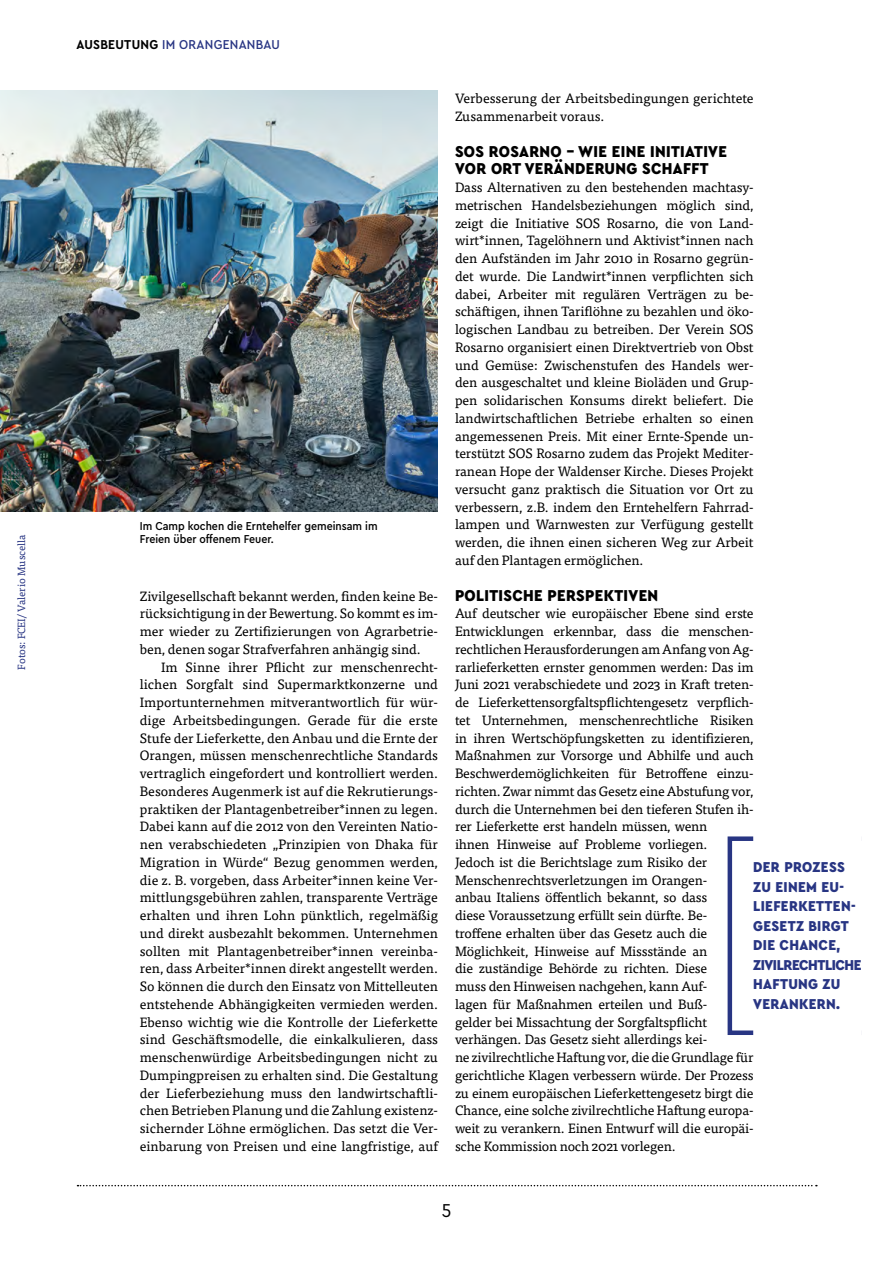
<style>
.page{position:relative;width:893px;height:1263px;background:#fff}
.page>*{position:absolute;margin:0;border:0;box-sizing:border-box;transform-origin:0 0}
.t1{font:19.5px "Cera Compact Pro";color:#000}
.t2{font:900 16.5px/17.7px "Cera Compact Pro";letter-spacing:.02em;color:#000}
.t3{font:900 15px/19.5px "Cera Compact Pro";letter-spacing:.02em;color:#283583}
.t4{font:13.5px/17.7px "Tisa Pro";letter-spacing:-.015em;color:#000;text-align:justify}
.t5{font:500 13.5px "Cera Compact Pro";letter-spacing:.02em;color:#283583}
.t6{font:500 12px/13.5px "Cera Compact Pro";color:#000}
.t7{font:10.5px "Tisa Pro";color:#283583}
.s1{font-weight:700;color:#000}
</style>
<div class="page">
<svg style="left:77px;top:1185px;width:740px;height:1px"></svg>
<img style="left:0;top:91px;width:438px;height:421px">
<div style="left:728px;top:836px;width:136px;height:199px;border:4px solid #283583"></div>
<div style="left:753px;top:833px;width:109px;height:9px;background:#fff"></div>
<div style="left:753px;top:1030px;width:109px;height:9px;background:#fff"></div>
<p class="t7" style="left:14px;top:669px;width:137px;rotate:-90deg">Fotos: FCEI/ Valerio Muscella</p>
<p class="t5" style="left:77px;top:36px;width:205px"><span class="s1">AUSBEUTUNG</span> IM ORANGENANBAU</p>
<p class="t6" style="left:140px;top:518px;width:239px">Im Camp kochen die Erntehelfer gemeinsam im<br>Freien über offenem Feuer.</p>
<p class="t4" style="left:140px;top:586px;width:300px">Zivilgesellschaft bekannt werden, finden keine Be&shy;rücksichtigung in der Bewertung. So kommt es im&shy;mer wieder zu Zertifizierungen von Agrarbetrie&shy;ben, denen sogar Strafverfahren anhängig sind.</p>
<p class="t4" style="left:140px;top:657px;width:300px;text-indent:21px">Im Sinne ihrer Pflicht zur menschenrecht&shy;lichen Sorgfalt sind Supermarktkonzerne und Importunternehmen mitverantwortlich für wür&shy;dige Arbeitsbedingungen. Gerade für die erste Stufe der Lieferkette, den Anbau und die Ernte der Orangen, müssen menschenrechtliche Standards vertraglich eingefordert und kontrolliert werden.<br>Besonderes Augenmerk ist auf die Rekrutierungs&shy;praktiken der Plantagenbetreiber*innen zu legen.<br>Dabei kann auf die 2012 von den Vereinten Natio&shy;nen verabschiedeten „Prinzipien von Dhaka für Migration in Würde“ Bezug genommen werden, die z. B. vorgeben, dass Arbeiter*innen keine Ver&shy;mittlungsgebühren zahlen, transparente Verträge erhalten und ihren Lohn pünktlich, regelmäßig und direkt ausbezahlt bekommen. Unternehmen sollten mit Plantagenbetreiber*innen vereinba&shy;ren, dass Arbeiter*innen direkt angestellt werden.<br>So können die durch den Einsatz von Mittelleuten entstehende Abhängigkeiten vermieden werden.<br>Ebenso wichtig wie die Kontrolle der Lieferkette sind Geschäftsmodelle, die einkalkulieren, dass menschenwürdige Arbeitsbedingungen nicht zu Dumpingpreisen zu erhalten sind. Die Gestaltung der Lieferbeziehung muss den landwirtschaftli&shy;chen Betrieben Planung und die Zahlung existenz&shy;sichernder Löhne ermöglichen. Das setzt die Ver&shy;einbarung von Preisen und eine langfristige, auf</p>
<p class="t4" style="left:455px;top:89px;width:300px">Verbesserung der Arbeitsbedingungen gerichtete<br>Zusammenarbeit voraus.</p>
<p class="t2" style="left:455px;top:142px;width:273px">SOS ROSARNO – WIE EINE INITIATIVE<br>VOR ORT VERÄNDERUNG SCHAFFT</p>
<p class="t4" style="left:455px;top:178px;width:300px">Dass Alternativen zu den bestehenden machtasy&shy;metrischen Handelsbeziehungen möglich sind, zeigt die Initiative SOS Rosarno, die von Land&shy;wirt*innen, Tagelöhnern und Aktivist*innen nach den Aufständen im Jahr 2010 in Rosarno gegrün&shy;det wurde. Die Landwirt*innen verpflichten sich dabei, Arbeiter mit regulären Verträgen zu be&shy;schäftigen, ihnen Tariflöhne zu bezahlen und öko&shy;logischen Landbau zu betreiben. Der Verein SOS Rosarno organisiert einen Direktvertrieb von Obst und Gemüse: Zwischenstufen des Handels wer&shy;den ausgeschaltet und kleine Bioläden und Grup&shy;pen solidarischen Konsums direkt beliefert. Die landwirtschaftlichen Betriebe erhalten so einen angemessenen Preis. Mit einer Ernte-Spende un&shy;terstützt SOS Rosarno zudem das Projekt Mediter&shy;ranean Hope der Waldenser Kirche. Dieses Projekt versucht ganz praktisch die Situation vor Ort zu verbessern, z.B. indem den Erntehelfern Fahrrad&shy;lampen und Warnwesten zur Verfügung gestellt werden, die ihnen einen sicheren Weg zur Arbeit auf den Plantagen ermöglichen.</p>
<p class="t2" style="left:455px;top:585px;width:205px">POLITISCHE PERSPEKTIVEN</p>
<p class="t4" style="left:455px;top:604px;width:300px;text-align:left">Auf deutscher wie europäischer Ebene sind erste Entwicklungen erkennbar, dass die menschen&shy;rechtlichen Herausforderungen am Anfang von Ag&shy;rarlieferketten ernster genommen werden: Das im Juni 2021 verabschiedete und 2023 in Kraft treten&shy;de Lieferkettensorgfaltspflichtengesetz verpflich&shy;tet Unternehmen, menschenrechtliche Risiken in ihren Wertschöpfungsketten zu identifizieren, Maßnahmen zur Vorsorge und Abhilfe und auch Beschwerdemöglichkeiten für Betroffene einzu&shy;richten. Zwar nimmt das Gesetz eine Abstufung vor, durch die Unternehmen bei den tieferen Stufen ih&shy;rer Lieferkette erst handeln müssen, wenn<br>ihnen Hinweise auf Probleme vorliegen.<br>Jedoch ist die Berichtslage zum Risiko der Menschenrechtsverletzungen im Orangen-<br>anbau Italiens öffentlich bekannt, so dass<br>diese Voraussetzung erfüllt sein dürfte. Be&shy;troffene erhalten über das Gesetz auch die Möglichkeit, Hinweise auf Missstände an<br>die zuständige Behörde zu richten. Diese<br>muss den Hinweisen nachgehen, kann Auf-<br>lagen für Maßnahmen erteilen und Buß-<br>gelder bei Missachtung der Sorgfaltspflicht verhängen. Das Gesetz sieht allerdings kei-<br>ne zivilrechtliche Haftung vor, die die Grundlage für gerichtliche Klagen verbessern würde. Der Prozess zu einem europäischen Lieferkettengesetz birgt die Chance, eine solche zivilrechtliche Haftung europa&shy;weit zu verankern. Einen Entwurf will die europäi&shy;sche Kommission noch 2021 vorlegen.</p>
<p class="t3" style="left:753px;top:857px;width:110px">DER PROZESS<br>ZU EINEM EU-<br>LIEFERKETTEN-<br>GESETZ BIRGT<br>DIE CHANCE,<br>ZIVILRECHTLICHE<br>HAFTUNG ZU<br>VERANKERN.</p>
<h1 class="t1" style="left:442px;top:1197px;width:11px">5</h1>
</div>
